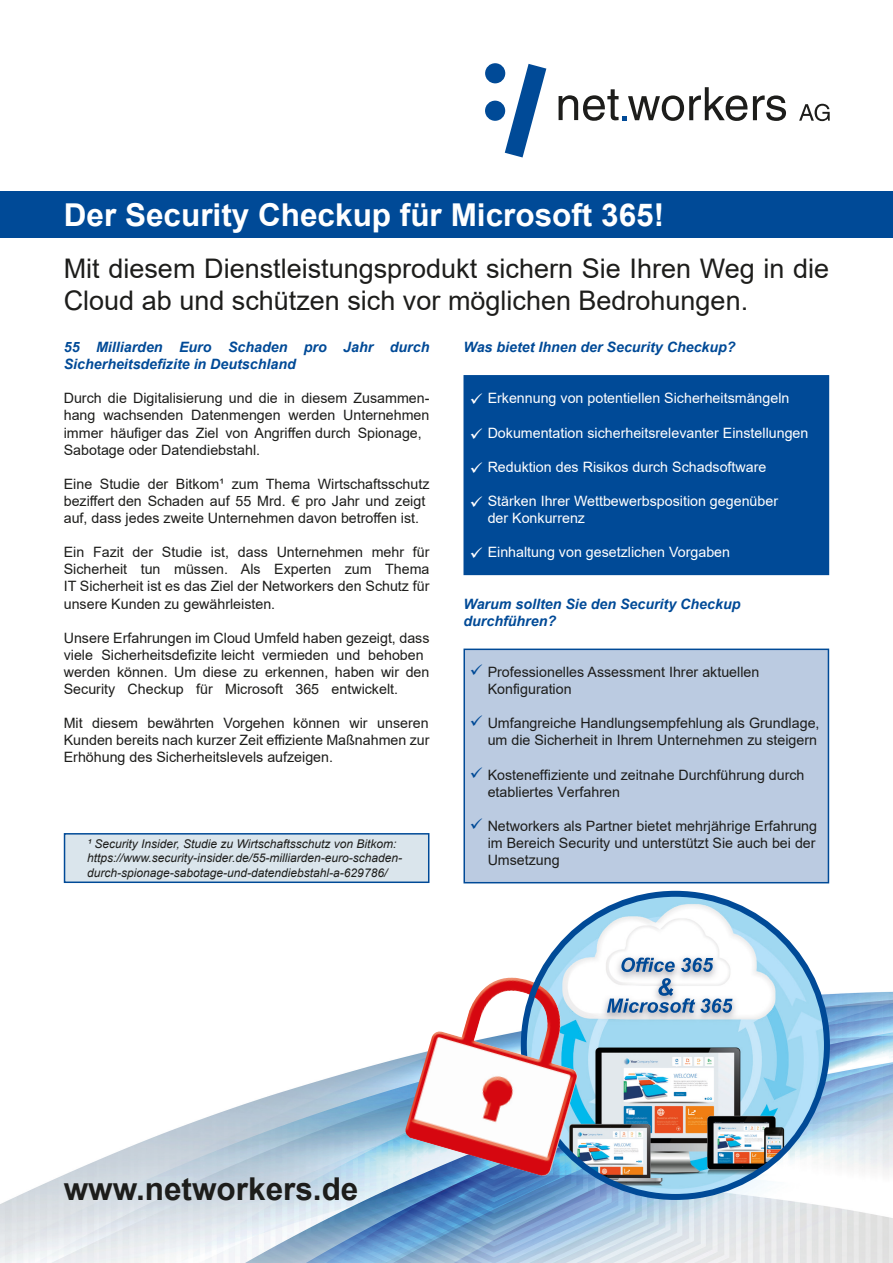
<style>
.page{position:relative;width:893px;height:1263px;background:#fff}
.page>*{position:absolute;margin:0;border:0;box-sizing:border-box;transform-origin:0 0}
.t1{font:700 31.5px "Arial";color:#fff}
.Fließtext{font:700 31.5px "Arial";color:#1d1d1b}
.t2{font:27px/32.4px "Arial";color:#1d1d1b}
.t3{font:14.25px/17.1px "Arial";color:#1d1d1b}
.t4{font:14.25px/17.1px "Arial";color:#fff}
.t5{font:italic 700 14.25px/17.1px "Arial";color:#004a97}
.t6{font:italic 12px "Arial";color:#1d1d1b}
.s1{color:#004a97}
</style>
<div class="page">
<img style="left:0;top:982px;width:893px;height:281px">
<div style="left:64px;top:833px;width:365px;height:50px;background:#dae5ec;border:2px solid #004a97"></div>
<div style="left:0;top:191px;width:893px;height:47px;background:#004a97"></div>
<svg style="left:505px;top:64px;width:41px;height:93px"></svg>
<div style="left:485px;top:63px;width:20px;height:20px;background:#004a97;border-radius:50%"></div>
<div style="left:485px;top:101px;width:20px;height:20px;background:#004a97;border-radius:50%"></div>
<svg style="left:753px;top:95px;width:33px;height:26px"></svg>
<svg style="left:559px;top:87px;width:188px;height:34px"></svg>
<svg style="left:799px;top:104px;width:31px;height:17px"></svg>
<div style="left:463px;top:375px;width:366px;height:200px;background:#004a97;border:2px solid #004a97"></div>
<div style="left:463px;top:648px;width:366px;height:235px;background:#bbcbe1;border:2px solid #004a97"></div>
<img style="left:524px;top:894px;width:303px;height:303px;border-radius:152px">
<img style="left:621px;top:957px;width:89px;height:15px">
<img style="left:607px;top:998px;width:126px;height:15px">
<img style="left:658px;top:978px;width:15px;height:18px">
<img style="left:404px;top:978px;width:174px;height:200px">
<svg style="left:524px;top:975px;width:21px;height:29px"></svg>
<p class="t1" style="left:64px;top:192px;width:602px">Der Security Checkup für Microsoft 365!</p>
<p class="t2" style="left:64px;top:252px;width:767px">Mit diesem Dienstleistungsprodukt sichern Sie Ihren Weg in die<br>Cloud ab und schützen sich vor möglichen Bedrohungen.</p>
<p class="t5" style="left:64px;top:339px;width:367px">55 Milliarden Euro Schaden pro Jahr durch<br>Sicherheitsdefizite in Deutschland</p>
<p class="t3" style="left:64px;top:390px;width:367px">Durch die Digitalisierung und die in diesem Zusammen&shy;hang wachsenden Datenmengen werden Unternehmen immer häufiger das Ziel von Angriffen durch Spionage, Sabotage oder Datendiebstahl.</p>
<p class="t3" style="left:64px;top:475px;width:367px">Eine Studie der Bitkom¹ zum Thema Wirtschaftsschutz beziffert den Schaden auf 55 Mrd. € pro Jahr und zeigt auf, dass jedes zweite Unternehmen davon betroffen ist.</p>
<p class="t3" style="left:64px;top:544px;width:367px;text-align:justify">Ein Fazit der Studie ist, dass Unternehmen mehr für Sicherheit tun müssen. Als Experten zum Thema IT Sicherheit ist es das Ziel der Networkers den Schutz für unsere Kunden zu gewährleisten.</p>
<p class="t3" style="left:64px;top:629px;width:367px">Unsere Erfahrungen im Cloud Umfeld haben gezeigt, dass viele Sicherheitsdefizite leicht vermieden und behoben werden können. Um diese zu erkennen, haben wir den Security Checkup für Microsoft 365 entwickelt.</p>
<p class="t3" style="left:64px;top:715px;width:367px;text-align:justify">Mit diesem bewährten Vorgehen können wir unseren Kunden bereits nach kurzer Zeit effiziente Maßnahmen zur Erhöhung des Sicherheitslevels aufzeigen.</p>
<p class="t6" style="left:87px;top:836px;width:311px">¹ Security Insider, Studie zu Wirtschaftsschutz von Bitkom:</p>
<p class="t6" style="left:87px;top:850px;width:316px">https://www.security-insider.de/55-milliarden-euro-schaden-</p>
<p class="t6" style="left:87px;top:864px;width:302px">durch-spionage-sabotage-und-datendiebstahl-a-629786/</p>
<p class="t5" style="left:463px;top:339px;width:274px">Was bietet Ihnen der Security Checkup?</p>
<p class="t4" style="left:470px;top:390px;width:321px">✓ Erkennung von potentiellen Sicherheitsmängeln</p>
<p class="t4" style="left:470px;top:424px;width:340px">✓ Dokumentation sicherheitsrelevanter Einstellungen</p>
<p class="t4" style="left:470px;top:458px;width:298px">✓ Reduktion des Risikos durch Schadsoftware</p>
<p class="t4" style="left:488px;top:492px;width:292px;text-indent:-18px">✓ Stärken Ihrer Wettbewerbsposition gegenüber der Konkurrenz</p>
<p class="t4" style="left:470px;top:544px;width:262px">✓ Einhaltung von gesetzlichen Vorgaben</p>
<p class="t5" style="left:463px;top:596px;width:278px">Warum sollten Sie den Security Checkup</p>
<p class="t5" style="left:463px;top:613px;width:94px">durchführen?</p>
<p class="t3" style="left:488px;top:663px;width:273px;text-indent:-18px"><span class="s1">✓</span> Professionelles Assessment Ihrer aktuellen<br>Konfiguration</p>
<p class="t3" style="left:470px;top:715px;width:351px;text-align:right"><span class="s1">✓</span> Umfangreiche Handlungsempfehlung als Grundlage, um die Sicherheit in Ihrem Unternehmen zu steigern</p>
<p class="t3" style="left:488px;top:766px;width:318px;text-indent:-18px"><span class="s1">✓</span> Kosteneffiziente und zeitnahe Durchführung durch etabliertes Verfahren</p>
<p class="t3" style="left:488px;top:817px;width:331px;text-align:justify;text-indent:-18px"><span class="s1">✓</span> Networkers als Partner bietet mehrjährige Erfahrung im Bereich Security und unterstützt Sie auch bei der Umsetzung</p>
<p class="Fließtext" style="left:64px;top:1166px;width:296px">www.networkers.de</p>
</div>
